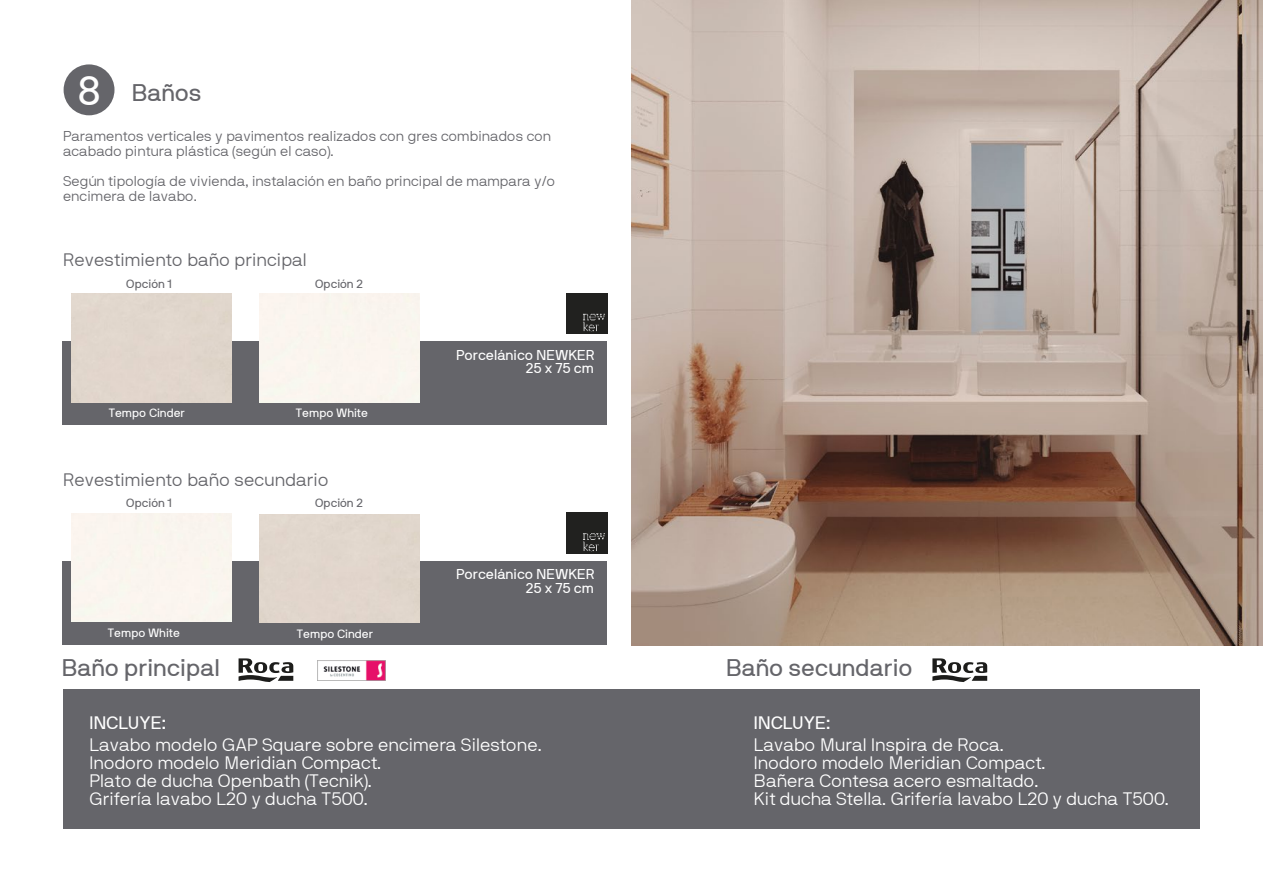
<style>
.page{position:relative;width:1263px;height:893px;background:#fff}
.page>*{position:absolute;margin:0;border:0;box-sizing:border-box;transform-origin:0 0}
.t1{font:41.1px "NB International Regular Webfont";color:#fff}
.t2{font:24px "NB International Regular Webfont";color:#65656a}
.t3{font:18px/18px "NB International Light Webfont";letter-spacing:-.005em;color:#fff}
.t4{font:18px "NB International Light Webfont";color:#65656a}
.t5{font:18px "NB International Regular Webfont";letter-spacing:-.005em;color:#fff}
.t6{font:14.25px/15px "NB International Light Webfont";color:#65656a}
.t7{font:14.25px/13.5px "NB International Regular Webfont";color:#fff;text-align:right}
.t8{font:12px "NB International Regular Webfont";color:#fff}
.t9{font:12px "NB International Regular Webfont";color:#65656a}
</style>
<div class="page">
<div style="left:63px;top:689px;width:1136px;height:139px;background:#65656a"></div>
<img style="left:632px;top:0;width:631px;height:645px">
<div style="left:64px;top:64px;width:50px;height:51px;background:#65656a;border-radius:50%"></div>
<svg style="left:239px;top:658px;width:54px;height:24px"></svg>
<svg style="left:932px;top:658px;width:55px;height:24px"></svg>
<div style="left:63px;top:561px;width:544px;height:83px;background:#65656a"></div>
<img style="left:567px;top:513px;width:40px;height:40px">
<div style="left:63px;top:341px;width:544px;height:83px;background:#65656a"></div>
<img style="left:567px;top:293px;width:40px;height:41px">
<div style="left:260px;top:294px;width:160px;height:108px;background:#faf5ef"></div>
<div style="left:72px;top:294px;width:160px;height:108px;background:#e1d6cc"></div>
<div style="left:260px;top:514px;width:160px;height:108px;background:#e1d6cc"></div>
<div style="left:72px;top:513px;width:160px;height:109px;background:#faf5ef"></div>
<img style="left:318px;top:661px;width:67px;height:20px">
<h1 class="t1" style="left:77px;top:67px;width:25px">8</h1>
<p class="t6" style="left:63px;top:128px;width:490px">Paramentos verticales y pavimentos realizados con gres combinados con acabado pintura plástica (según el caso).</p>
<p class="t6" style="left:63px;top:173px;width:494px">Según tipología de vivienda, instalación en baño principal de mampara y/o encimera de lavabo.</p>
<h2 class="t2" style="left:132px;top:79px;width:71px">Baños</h2>
<p class="t4" style="left:63px;top:250px;width:245px">Revestimiento baño principal</p>
<p class="t9" style="left:126px;top:277px;width:47px">Opción 1</p>
<p class="t9" style="left:315px;top:277px;width:49px">Opción 2</p>
<p class="t8" style="left:109px;top:406px;width:78px">Tempo Cinder</p>
<p class="t8" style="left:296px;top:406px;width:74px">Tempo White</p>
<p class="t4" style="left:63px;top:470px;width:267px">Revestimiento baño secundario</p>
<p class="t9" style="left:126px;top:496px;width:47px">Opción 1</p>
<p class="t9" style="left:315px;top:496px;width:49px">Opción 2</p>
<p class="t8" style="left:108px;top:626px;width:74px">Tempo White</p>
<p class="t8" style="left:297px;top:627px;width:78px">Tempo Cinder</p>
<p class="t7" style="left:456px;top:348px;width:140px">Porcelánico NEWKER<br>25 x 75 cm</p>
<p class="t7" style="left:456px;top:567px;width:140px">Porcelánico NEWKER<br>25 x 75 cm</p>
<h2 class="t2" style="left:62px;top:654px;width:160px">Baño principal</h2>
<p class="t5" style="left:90px;top:712px;width:78px">INCLUYE:</p>
<p class="t3" style="left:90px;top:736px;width:454px">Lavabo modelo GAP Square sobre encimera Silestone.<br>Inodoro modelo Meridian Compact.<br>Plato de ducha Openbath (Tecnik).<br>Grifería lavabo L20 y ducha T500.</p>
<h2 class="t2" style="left:726px;top:654px;width:188px">Baño secundario</h2>
<p class="t5" style="left:754px;top:712px;width:78px">INCLUYE:</p>
<p class="t3" style="left:754px;top:736px;width:416px">Lavabo Mural Inspira de Roca.<br>Inodoro modelo Meridian Compact.<br>Bañera Contesa acero esmaltado.<br>Kit ducha Stella. Grifería lavabo L20 y ducha T500.</p>
</div>
